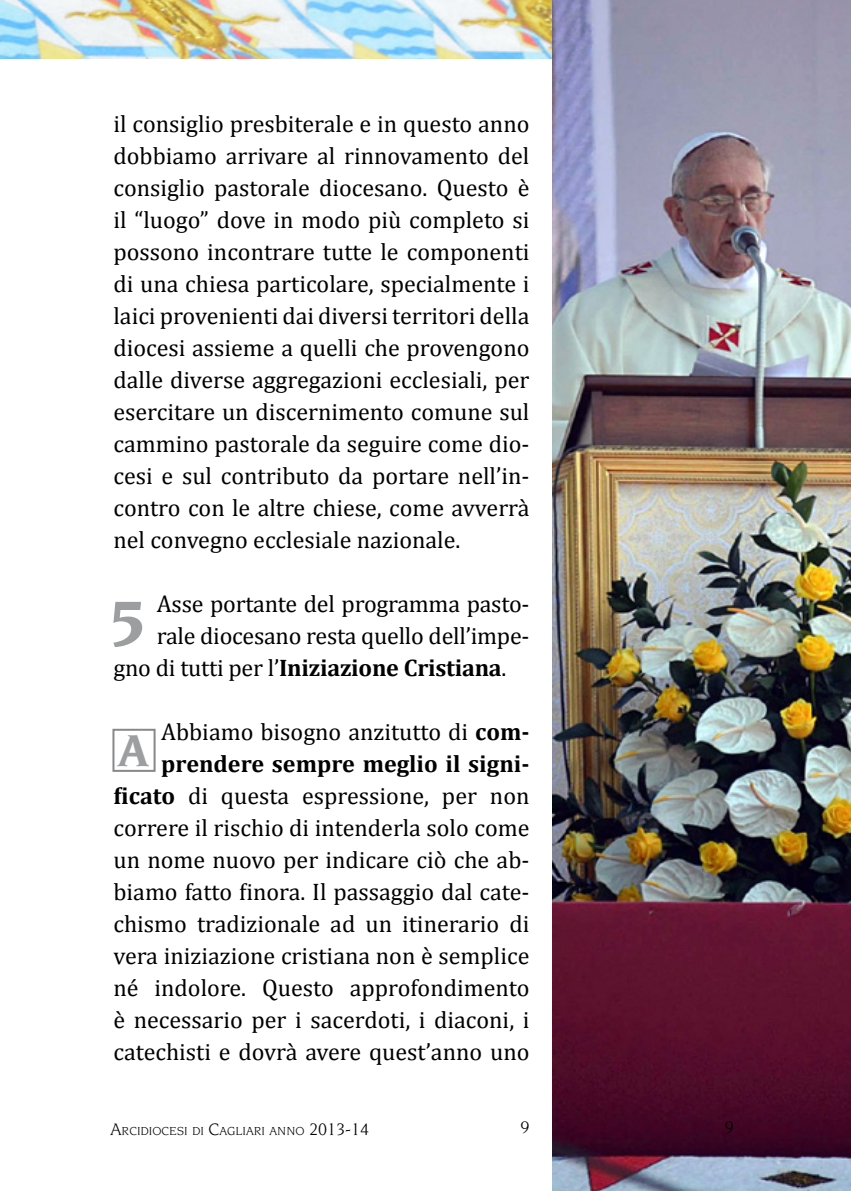
<style>
.page{position:relative;width:851px;height:1191px;background:#fff}
.page>*{position:absolute;margin:0;border:0;box-sizing:border-box;transform-origin:0 0}
.t1{font:700 68.8px "Novarese";color:#9c9e9f}
.t2{font:700 48.2px "Novarese";color:#9c9e9f}
.t3{font:24px/32px "Cambria";color:#000;text-align:justify}
.t4{font:700 24px "Cambria";letter-spacing:-.01em;color:#000}
.t5{font:18px "Novarese";color:#000}
.t6{font:12.6px "Novarese";color:#000}
.s1{font-weight:400}
.s2{font-weight:700}
.s3{font-size:18px}
</style>
<div class="page">
<img style="left:0;top:0;width:552px;height:58px">
<img style="left:552px;top:0;width:298px;height:1191px">
<div style="left:112px;top:729px;width:43px;height:43px;border:2px solid #87888a"></div>
<p class="t3" style="left:113px;top:107px;width:417px">il consiglio presbiterale e in questo anno dobbiamo arrivare al rinnovamento del consiglio pastorale diocesano. Questo è il “luogo” dove in modo più completo si possono incontrare tutte le componenti di una chiesa particolare, specialmente i laici provenienti dai diversi territori della diocesi assieme a quelli che provengono dalle diverse aggregazioni ecclesiali, per esercitare un discernimento comune sul cammino pastorale da seguire come dio&shy;cesi e sul contributo da portare nell’in&shy;contro con le altre chiese, come avverrà nel convegno ecclesiale nazionale.</p>
<p class="t3" style="left:157px;top:587px;width:374px">Asse portante del programma pasto-</p>
<p class="t3" style="left:157px;top:619px;width:374px">rale diocesano resta quello dell’impe-</p>
<p class="t4" style="left:113px;top:650px;width:394px"><span class="s1">gno di tutti per l’</span>Iniziazione Cristiana<span class="s1">.</span></p>
<h1 class="t1" style="left:109px;top:584px;width:40px">5</h1>
<p class="t3" style="left:113px;top:715px;width:417px;text-align:right">Abbiamo bisogno anzitutto di <span class="s2">com&shy;prendere sempre meglio il signi&shy;ficato</span> di questa espressione, per non correre il rischio di intenderla solo come un nome nuovo per indicare ciò che ab&shy;biamo fatto finora. Il passaggio dal cate&shy;chismo tradizionale ad un itinerario di vera iniziazione cristiana non è semplice né indolore. Questo approfondimento è necessario per i sacerdoti, i diaconi, i catechisti e dovrà avere quest’anno uno</p>
<h2 class="t2" style="left:118px;top:723px;width:31px">A</h2>
<p class="t6" style="left:111px;top:1123px;width:260px"><span class="s3">A</span>RCIDIOCESI DI <span class="s3">C</span>AGLIARI ANNO <span class="s3">2013-14</span></p>
<p class="t5" style="left:520px;top:1117px;width:10px">9</p>
<p class="t5" style="left:724px;top:1117px;width:10px">9</p>
</div>
